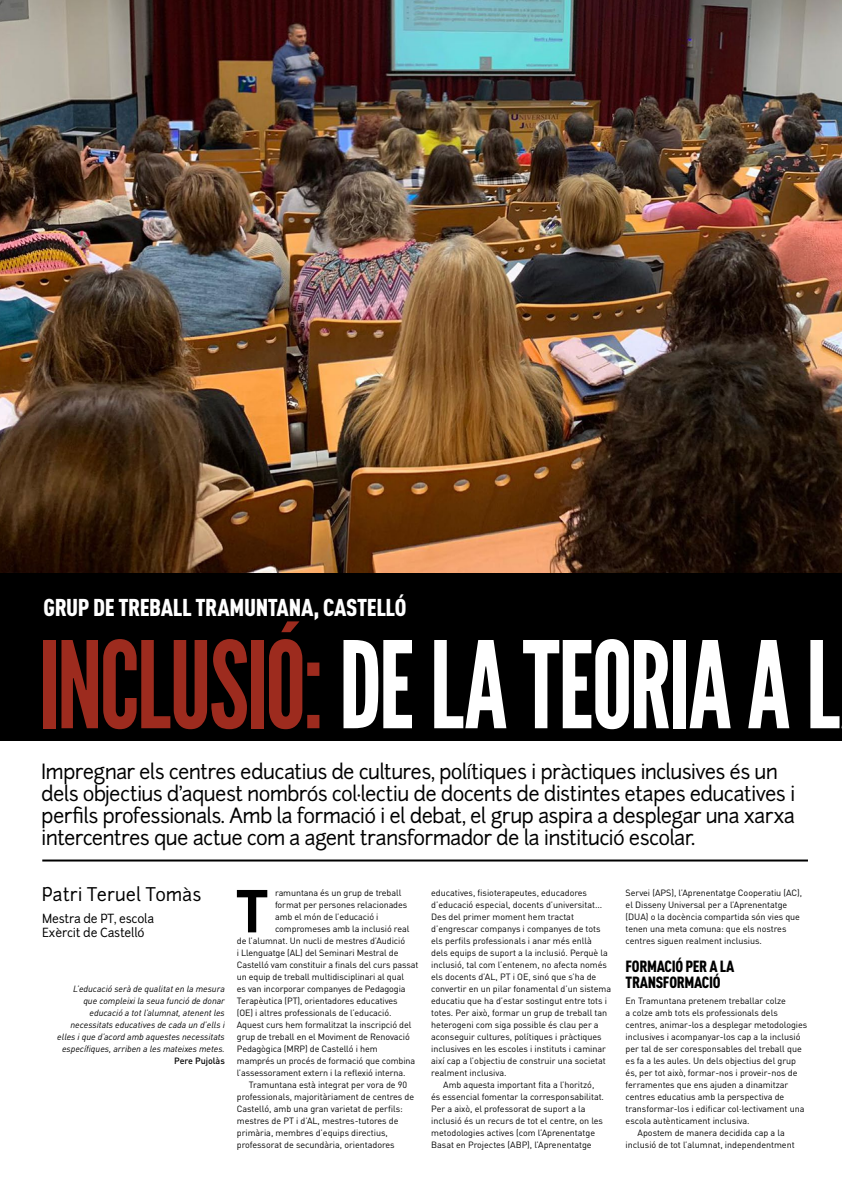
<style>
.page{position:relative;width:842px;height:1191px;background:#fff}
.page>*{position:absolute;margin:0;border:0;box-sizing:border-box;transform-origin:0 0}
.t1{font:120px "League Gothic";letter-spacing:-.02em;color:#fff}
.t2{font:700 59.6px "DIN";color:#000}
.t3{font:900 24px "DIN Cond";letter-spacing:-.015em;color:#fff}
.t4{font:20px/22px "Junction";letter-spacing:-.04em;color:#000}
.t5{font:18px "Junction";color:#000}
.t6{font:900 16px/16px "DIN Cond";letter-spacing:-.02em;color:#000}
.t7{font:12px/14px "Junction";letter-spacing:-.02em;color:#000}
.t8{font:9px/12px "DIN";letter-spacing:-.005em;color:#000}
.t9{font:italic 9px/12px "DIN";letter-spacing:-.005em;color:#000;text-align:right}
.t10{font:500 9px "DIN";letter-spacing:-.005em;color:#000}
.s1{color:#9d2b1e}
</style>
<div class="page">
<hr style="left:42px;top:859px;width:766px;height:2px;background:#000">
<div style="left:0;top:0;width:842px;height:740px;background:#000"></div>
<img style="left:0;top:0;width:842px;height:572px">
<h3 class="t3" style="left:44px;top:592px;width:365px">GRUP DE TREBALL TRAMUNTANA, CASTELLÓ</h3>
<h1 class="t1" style="left:39px;top:614px;width:803px"><span class="s1">INCLUSIÓ:</span> DE LA TEORIA A L</h1>
<p class="t4" style="left:41px;top:761px;width:756px">Impregnar els centres educatius de cultures, polítiques i pràctiques inclusives és un dels objectius d’aquest nombrós col·lectiu de docents de distintes etapes educatives i perfils professionals. Amb la formació i el debat, el grup aspira a desplegar una xarxa intercentres que actue com a agent transformador de la institució escolar.</p>
<h3 class="t5" style="left:42px;top:882px;width:161px">Patri Teruel Tomàs</h3>
<h3 class="t7" style="left:42px;top:912px;width:113px">Mestra de PT, escola<br>Exèrcit de Castelló</h3>
<p class="t9" style="left:57px;top:983px;width:169px">L’educació serà de qualitat en la mesura que compleixi la seua funció de donar educació a tot l’alumnat, atenent les necessitats educatives de cada un d’ells i elles i que d’acord amb aquestes necessitats específiques, arriben a les mateixes metes.</p>
<p class="t10" style="left:174px;top:1055px;width:52px">Pere Pujolàs</p>
<h2 class="t2" style="left:235px;top:872px;width:36px">T</h2>
<p class="t8" style="left:275px;top:887px;width:128px">ramuntana és un grup de treball</p>
<p class="t8" style="left:275px;top:899px;width:134px">format per persones relacionades</p>
<p class="t8" style="left:275px;top:911px;width:105px">amb el món de l’educació i</p>
<p class="t8" style="left:275px;top:923px;width:136px">compromeses amb la inclusió real</p>
<p class="t8" style="left:237px;top:935px;width:170px">de l’alumnat. Un nucli de mestres d’Audició</p>
<p class="t8" style="left:237px;top:947px;width:163px">i Llenguatge (AL) del Seminari Mestral de</p>
<p class="t8" style="left:237px;top:959px;width:183px">Castelló vam constituir a finals del curs passat</p>
<p class="t8" style="left:237px;top:971px;width:169px">un equip de treball multidisciplinari al qual</p>
<p class="t8" style="left:237px;top:983px;width:170px">es van incorporar companyes de Pedagogia</p>
<p class="t8" style="left:237px;top:995px;width:162px">Terapèutica (PT), orientadores educatives</p>
<p class="t8" style="left:237px;top:1007px;width:156px">(OE) i altres professionals de l’educació.</p>
<p class="t8" style="left:237px;top:1019px;width:176px">Aquest curs hem formalitzat la inscripció del</p>
<p class="t8" style="left:237px;top:1031px;width:174px">grup de treball en el Moviment de Renovació</p>
<p class="t8" style="left:237px;top:1043px;width:142px">Pedagògica (MRP) de Castelló i hem</p>
<p class="t8" style="left:237px;top:1055px;width:180px">mamprés un procés de formació que combina</p>
<p class="t8" style="left:237px;top:1067px;width:170px">l’assessorament extern i la reflexió interna.</p>
<p class="t8" style="left:249px;top:1079px;width:160px">Tramuntana està integrat per vora de 90</p>
<p class="t8" style="left:237px;top:1091px;width:179px">professionals, majoritàriament de centres de</p>
<p class="t8" style="left:237px;top:1103px;width:167px">Castelló, amb una gran varietat de perfils:</p>
<p class="t8" style="left:237px;top:1115px;width:163px">mestres de PT i d’AL, mestres-tutores de</p>
<p class="t8" style="left:237px;top:1127px;width:153px">primària, membres d’equips directius,</p>
<p class="t8" style="left:237px;top:1139px;width:159px">professorat de secundària, orientadores</p>
<p class="t8" style="left:431px;top:887px;width:157px">educatives, fisioterapeutes, educadores</p>
<p class="t8" style="left:431px;top:899px;width:172px">d’educació especial, docents d’universitat...</p>
<p class="t8" style="left:431px;top:911px;width:144px">Des del primer moment hem tractat</p>
<p class="t8" style="left:431px;top:923px;width:171px">d’engrescar companys i companyes de tots</p>
<p class="t8" style="left:431px;top:935px;width:162px">els perfils professionals i anar més enllà</p>
<p class="t8" style="left:431px;top:947px;width:178px">dels equips de suport a la inclusió. Perquè la</p>
<p class="t8" style="left:431px;top:959px;width:177px">inclusió, tal com l’entenem, no afecta només</p>
<p class="t8" style="left:431px;top:971px;width:167px">els docents d’AL, PT i OE, sinó que s’ha de</p>
<p class="t8" style="left:431px;top:983px;width:181px">convertir en un pilar fonamental d’un sistema</p>
<p class="t8" style="left:431px;top:995px;width:177px">educatiu que ha d’estar sostingut entre tots i</p>
<p class="t8" style="left:431px;top:1007px;width:177px">totes. Per això, formar un grup de treball tan</p>
<p class="t8" style="left:431px;top:1019px;width:169px">heterogeni com siga possible és clau per a</p>
<p class="t8" style="left:431px;top:1031px;width:172px">aconseguir cultures, polítiques i pràctiques</p>
<p class="t8" style="left:431px;top:1043px;width:176px">inclusives en les escoles i instituts i caminar</p>
<p class="t8" style="left:431px;top:1055px;width:176px">així cap a l’objectiu de construir una societat</p>
<p class="t8" style="left:431px;top:1067px;width:77px">realment inclusiva.</p>
<p class="t8" style="left:443px;top:1079px;width:153px">Amb aquesta important fita a l’horitzó,</p>
<p class="t8" style="left:431px;top:1091px;width:174px">és essencial fomentar la corresponsabilitat.</p>
<p class="t8" style="left:431px;top:1102px;width:156px">Per a això, el professorat de suport a la</p>
<p class="t8" style="left:431px;top:1114px;width:173px">inclusió és un recurs de tot el centre, on les</p>
<p class="t8" style="left:431px;top:1126px;width:165px">metodologies actives (com l’Aprenentatge</p>
<p class="t8" style="left:431px;top:1138px;width:162px">Basat en Projectes (ABP), l’Aprenentatge</p>
<p class="t8" style="left:626px;top:887px;width:178px">Servei (APS), l’Aprenentatge Cooperatiu (AC), el Disseny Universal per a l’Aprenentatge (DUA) o la docència compartida són vies que tenen una meta comuna: que els nostres centres siguen realment inclusius.</p>
<h3 class="t6" style="left:626px;top:958px;width:110px">FORMACIÓ PER A LA<br>TRANSFORMACIÓ</h3>
<p class="t8" style="left:626px;top:995px;width:162px">En Tramuntana pretenem treballar colze</p>
<p class="t8" style="left:626px;top:1007px;width:154px">a colze amb tots els professionals dels</p>
<p class="t8" style="left:626px;top:1019px;width:183px">centres, animar-los a desplegar metodologies</p>
<p class="t8" style="left:626px;top:1031px;width:176px">inclusives i acompanyar-los cap a la inclusió</p>
<p class="t8" style="left:626px;top:1043px;width:178px">per tal de ser coresponsables del treball que</p>
<p class="t8" style="left:626px;top:1055px;width:172px">es fa a les aules. Un dels objectius del grup</p>
<p class="t8" style="left:626px;top:1067px;width:173px">és, per tot això, formar-nos i proveir-nos de</p>
<p class="t8" style="left:626px;top:1079px;width:164px">ferramentes que ens ajuden a dinamitzar</p>
<p class="t8" style="left:626px;top:1091px;width:160px">centres educatius amb la perspectiva de</p>
<p class="t8" style="left:626px;top:1103px;width:180px">transformar-los i edificar col·lectivament una</p>
<p class="t8" style="left:626px;top:1115px;width:126px">escola autènticament inclusiva.</p>
<p class="t8" style="left:638px;top:1127px;width:149px">Apostem de manera decidida cap a la</p>
<p class="t8" style="left:626px;top:1139px;width:171px">inclusió de tot l’alumnat, independentment</p>
</div>
